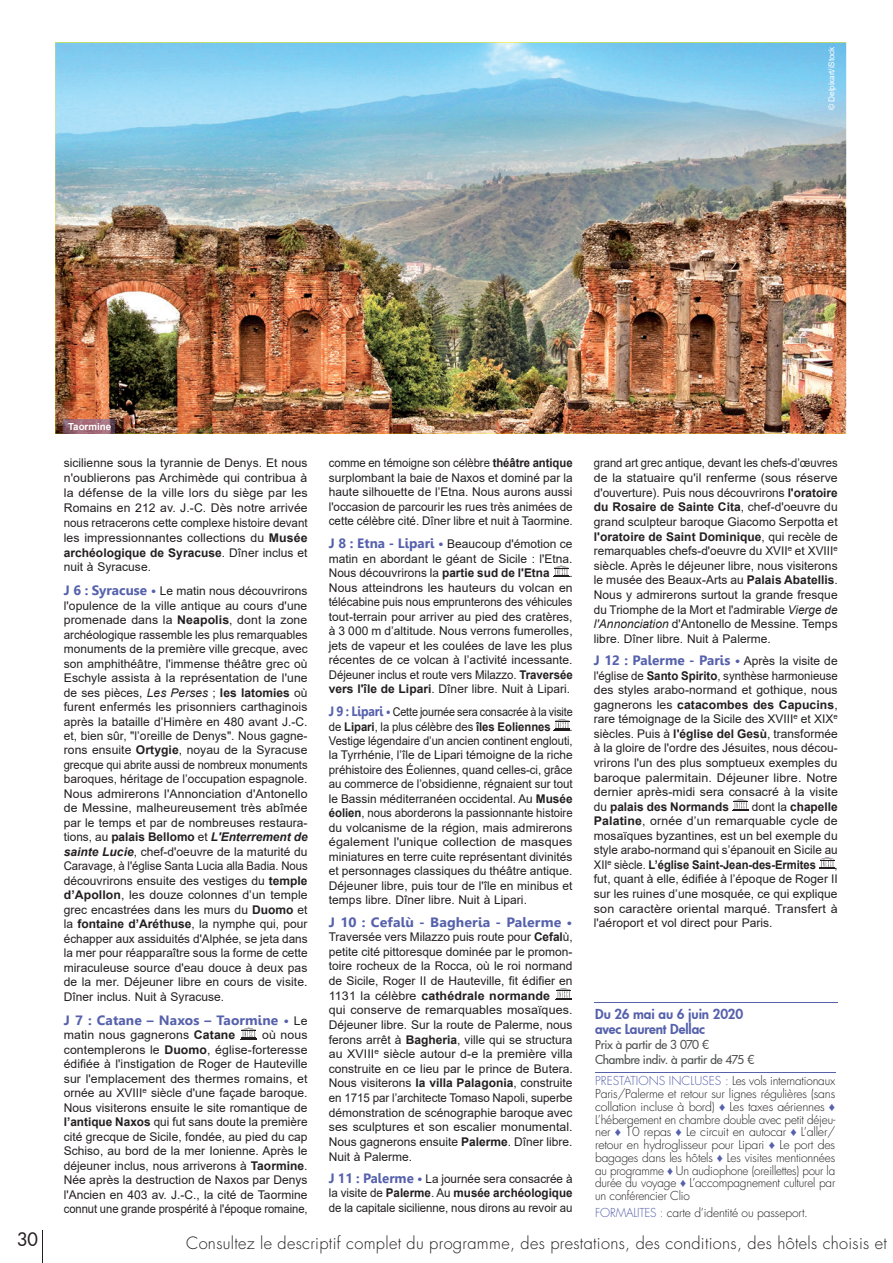
<style>
.page{position:relative;width:893px;height:1263px;background:#fff}
.page>*{position:absolute;margin:0;border:0;box-sizing:border-box;transform-origin:0 0}
.t1{font:500 18px "Futura";color:#231f20}
.t2{font:300 16.5px "Futura LT";letter-spacing:.02em;color:#231f20}
.t3{font:700 13.5px "Leelawadee";letter-spacing:.005em;color:#5661ac}
.t4{font:800 13.5px/15px "Futura";letter-spacing:-.01em;color:#5661ac}
.t5{font:700 13.5px "Leelawadee";letter-spacing:.005em;color:#5661ac;scale:1.04 1}
.t6{font:12px/14.5px "Arial";color:#231f20;text-align:justify}
.t7{font:12px/14.4px "Arial";color:#231f20;text-align:justify;scale:.94 1}
.t8{font:300 12px/12.8px "Futura LT";letter-spacing:-.015em;color:#231f20;text-align:justify}
.t9{font:12px/14.5px "Arial";color:#231f20;text-align:justify;scale:.95 1}
.t10{font:12px/14.4px "Arial";color:#231f20;scale:.9 1}
.t11{font:500 12px/15px "Futura";letter-spacing:-.02em;color:#4b4c4d}
.t12{font:700 9.75px "Arial";color:#fff}
.t13{font:8.25px "Arial";letter-spacing:-.02em;color:#fff}
.s1{font-weight:700}
.s2{font-family:"Leelawadee";font-weight:700;font-size:13.5px;color:#5661ac}
.s3{font-style:italic}
.s4{font-weight:700;font-style:italic}
.s5{font-family:"Arial";font-weight:400;font-size:12px;color:#231f20}
.s6{color:#5661ac}
.s7{font-family:"Arial";font-weight:400;color:#5661ac}
</style>
<div class="page">
<hr style="left:595px;top:1072px;width:240px;height:1px;background:#5661ac">
<hr style="left:594px;top:1002px;width:244px;height:1px;background:#5661ac">
<svg style="left:240px;top:1027px;width:17px;height:13px"></svg>
<svg style="left:553px;top:565px;width:17px;height:12px"></svg>
<svg style="left:553px;top:719px;width:17px;height:12px"></svg>
<svg style="left:555px;top:988px;width:17px;height:12px"></svg>
<svg style="left:732px;top:799px;width:17px;height:12px"></svg>
<svg style="left:819px;top:857px;width:17px;height:12px"></svg>
<img style="left:55px;top:43px;width:791px;height:391px">
<img style="left:64px;top:420px;width:51px;height:14px">
<hr style="left:42px;top:1231px;width:1px;height:32px;background:#231f20">
<p class="t13" style="left:826px;top:110px;width:65px;rotate:-90deg">© Delpixart/iStock</p>
<p class="t12" style="left:68px;top:420px;width:45px">Taormine</p>
<p class="t6" style="left:64px;top:456px;width:245px">sicilienne sous la tyrannie de Denys. Et nous n'oublierons pas Archimède qui contribua à la défense de la ville lors du siège par les Romains en 212 av. J.-C. Dès notre arrivée nous retracerons cette complexe histoire devant les impressionnantes collections du <span class="s1">Musée archéologique de Syracuse</span>. Dîner inclus et nuit à Syracuse.</p>
<p class="t6" style="left:64px;top:584px;width:245px"><span class="s2">J 6 : Syracuse •</span> Le matin nous découvrirons l'opulence de la ville antique au cours d'une promenade dans la <span class="s1">Neapolis</span>, dont la zone archéologique rassemble les plus remarquables monuments de la première ville grecque, avec son amphithéâtre, l'immense théâtre grec où Eschyle assista à la représentation de l'une de ses pièces, <span class="s3">Les Perses</span> ; <span class="s1">les latomies</span> où furent enfermés les prisonniers carthaginois après la bataille d’Himère en 480 avant J.-C. et, bien sûr, "l’oreille de Denys". Nous gagne&shy;rons ensuite <span class="s1">Ortygie</span>, noyau de la Syracuse grecque qui abrite aussi de nombreux monuments baroques, héritage de l’occupation espagnole.<br>Nous admirerons l'Annonciation d'Antonello de Messine, malheureusement très abîmée par le temps et par de nombreuses restaura&shy;tions, au <span class="s1">palais Bellomo</span> et <span class="s4">L'Enterrement de sainte Lucie</span>, chef-d'oeuvre de la maturité du Caravage, à l'église Santa Lucia alla Badia. Nous découvrirons ensuite des vestiges du <span class="s1">temple d’Apollon</span>, les douze colonnes d’un temple grec encastrées dans les murs du <span class="s1">Duomo</span> et la <span class="s1">fontaine d’Aréthuse</span>, la nymphe qui, pour échapper aux assiduités d'Alphée, se jeta dans la mer pour réapparaître sous la forme de cette miraculeuse source d'eau douce à deux pas de la mer. Déjeuner libre en cours de visite.<br>Dîner inclus. Nuit à Syracuse.</p>
<p class="t3" style="left:64px;top:1012px;width:245px">J 7 : Catane – Naxos – Taormine • <span class="s5">Le</span></p>
<p class="t6" style="left:64px;top:1028px;width:173px">matin nous gagnerons <span class="s1">Catane</span></p>
<p class="t6" style="left:64px;top:1028px;width:245px;text-indent:198px">où nous contemplerons le <span class="s1">Duomo</span>, église-forteresse édifiée à l'instigation de Roger de Hauteville sur l'emplacement des thermes romains, et ornée au XVIII<sup>e</sup> siècle d'une façade baroque.<br>Nous visiterons ensuite le site romantique de <span class="s1">l’antique Naxos</span> qui fut sans doute la première cité grecque de Sicile, fondée, au pied du cap Schiso, au bord de la mer Ionienne. Après le déjeuner inclus, nous arriverons à <span class="s1">Taormine</span>.<br>Née après la destruction de Naxos par Denys l'Ancien en 403 av. J.-C., la cité de Taormine connut une grande prospérité à l'époque romaine,</p>
<p class="t7" style="left:329px;top:456px;width:261px">comme en témoigne son célèbre <span class="s1">théâtre antique </span>surplombant la baie de Naxos et dominé par la haute silhouette de l’Etna. Nous aurons aussi l'occasion de parcourir les rues très animées de cette célèbre cité. Dîner libre et nuit à Taormine.</p>
<p class="t6" style="left:329px;top:537px;width:245px"><span class="s2">J 8 : Etna - Lipari •</span> Beaucoup d'émotion ce matin en abordant le géant de Sicile : l'Etna.<br>Nous découvrirons la <span class="s1">partie sud de l'Etna</span></p>
<p class="t6" style="left:329px;top:566px;width:245px;text-indent:241px">.<br>Nous atteindrons les hauteurs du volcan en télécabine puis nous emprunterons des véhicules tout-terrain pour arriver au pied des cratères, à 3 000 m d’altitude. Nous verrons fumerolles, jets de vapeur et les coulées de lave les plus récentes de ce volcan à l’activité incessante.<br>Déjeuner inclus et route vers Milazzo. <span class="s1">Traversée vers l'île de Lipari</span>. Dîner libre. Nuit à Lipari.</p>
<p class="t10" style="left:329px;top:704px;width:272px"><span class="s2">J 9 : Lipari •</span> Cette journée sera consacrée à la visite de <span class="s1">Lipari</span>, la plus célèbre des <span class="s1">îles Eoliennes</span></p>
<p class="t7" style="left:329px;top:719px;width:261px;text-indent:241px">.<br>Vestige légendaire d’un ancien continent englouti, la Tyrrhénie, l’île de Lipari témoigne de la riche préhistoire des Éoliennes, quand celles-ci, grâce au commerce de l’obsidienne, régnaient sur tout le Bassin méditerranéen occidental. Au <span class="s1">Musée éolien</span>, nous aborderons la passionnante histoire du volcanisme de la région, mais admirerons également l'unique collection de masques miniatures en terre cuite représentant divinités et personnages classiques du théâtre antique.<br>Déjeuner libre, puis tour de l'île en minibus et temps libre. Dîner libre. Nuit à Lipari.</p>
<p class="t5" style="left:329px;top:914px;width:236px">J 10 : Cefalù - Bagheria - Palerme •</p>
<p class="t6" style="left:329px;top:929px;width:245px;text-align:left">Traversée vers Milazzo puis route pour <span class="s1">Cefal</span>ù, petite cité pittoresque dominée par le promon&shy;toire rocheux de la Rocca, où le roi normand de Sicile, Roger II de Hauteville, fit édifier en 1131 la célèbre <span class="s1">cathédrale normande<br></span>qui conserve de remarquables mosaïques.<br>Déjeuner libre. Sur la route de Palerme, nous ferons arrêt à <span class="s1">Bagheria</span>, ville qui se structura au XVIII<sup>e</sup> siècle autour d-e la première villa construite en ce lieu par le prince de Butera.<br>Nous visiterons <span class="s1">la villa Palagonia</span>, construite en 1715 par l’architecte Tomaso Napoli, superbe démonstration de scénographie baroque avec ses sculptures et son escalier monumental.<br>Nous gagnerons ensuite <span class="s1">Palerme</span>. Dîner libre.<br>Nuit à Palerme.</p>
<p class="t6" style="left:329px;top:1171px;width:245px"><span class="s2">J 11 : Palerme •</span> La journée sera consacrée à la visite de <span class="s1">Palerme</span>. Au <span class="s1">musée archéologique </span>de la capitale sicilienne, nous dirons au revoir au</p>
<p class="t7" style="left:594px;top:456px;width:261px">grand art grec antique, devant les chefs-d’œuvres de la statuaire qu'il renferme (sous réserve d'ouverture). Puis nous découvrirons <span class="s1">l'oratoire du Rosaire de Sainte Cita</span>, chef-d'oeuvre du grand sculpteur baroque Giacomo Serpotta et <span class="s1">l'oratoire de Saint Dominique</span>, qui recèle de remarquables chefs-d'oeuvre du XVII<sup>e</sup> et XVIII<sup>e </sup>siècle. Après le déjeuner libre, nous visiterons le musée des Beaux-Arts au <span class="s1">Palais Abatellis</span>.<br>Nous y admirerons surtout la grande fresque du Triomphe de la Mort et l'admirable <span class="s3">Vierge de l'Annonciation</span> d'Antonello de Messine. Temps libre. Dîner libre. Nuit à Palerme.</p>
<p class="t3" style="left:594px;top:653px;width:245px">J 12 : Palerme - Paris • <span class="s5">Après la visite de</span></p>
<p class="t9" style="left:594px;top:668px;width:258px">l'église de <span class="s1">Santo Spirito</span>, synthèse harmonieuse des styles arabo-normand et gothique, nous gagnerons les <span class="s1">catacombes des Capucins</span>, rare témoignage de la Sicile des XVIII<sup>e</sup> et XIX<sup>e </sup>siècles. Puis à <span class="s1">l'église del Gesù</span>, transformée à la gloire de l'ordre des Jésuites, nous décou&shy;vrirons l'un des plus somptueux exemples du baroque palermitain. Déjeuner libre. Notre dernier après-midi sera consacré à la visite du <span class="s1">palais des Normands</span></p>
<p class="t6" style="left:594px;top:799px;width:245px;text-indent:158px">dont la <span class="s1">chapelle Palatine</span>, ornée d’un remarquable cycle de mosaïques byzantines, est un bel exemple du style arabo-normand qui s’épanouit en Sicile au XII<sup>e</sup> siècle. <span class="s1">L’église Saint-Jean-des-Ermites</span></p>
<p class="t7" style="left:594px;top:857px;width:261px;text-indent:241px">, fut, quant à elle, édifiée à l’époque de Roger II sur les ruines d’une mosquée, ce qui explique son caractère oriental marqué. Transfert à l'aéroport et vol direct pour Paris.</p>
<p class="t4" style="left:595px;top:1006px;width:150px">Du 26 mai au 6 juin 2020 avec Laurent Dellac</p>
<p class="t11" style="left:595px;top:1037px;width:161px">Prix à partir de 3 070 €<br>Chambre indiv. à partir de 475 €</p>
<p class="t8" style="left:595px;top:1075px;width:242px"><span class="s6">PRESTATIONS INCLUSES :</span> Les vols internationaux Paris/Palerme et retour sur lignes régulières (sans collation incluse à bord) <span class="s7">♦</span> Les taxes aériennes <span class="s7">♦ </span>L’hébergement en chambre double avec petit déjeu&shy;ner <span class="s7">♦</span> 10 repas <span class="s7">♦</span> Le circuit en autocar <span class="s7">♦</span> L’aller/ retour en hydroglisseur pour Lipari <span class="s7">♦</span> Le port des bagages dans les hôtels <span class="s7">♦</span> Les visites mentionnées au programme <span class="s7">♦</span> Un audiophone (oreillettes) pour la durée du voyage <span class="s7">♦</span> L’accompagnement culturel par un conférencier Clio</p>
<p class="t8" style="left:595px;top:1207px;width:214px"><span class="s6">FORMALITES :</span> carte d’identité ou passeport.</p>
<h1 class="t1" style="left:17px;top:1227px;width:22px">30</h1>
<h2 class="t2" style="left:186px;top:1233px;width:702px">Consultez le descriptif complet du programme, des prestations, des conditions, des hôtels choisis et</h2>
</div>
